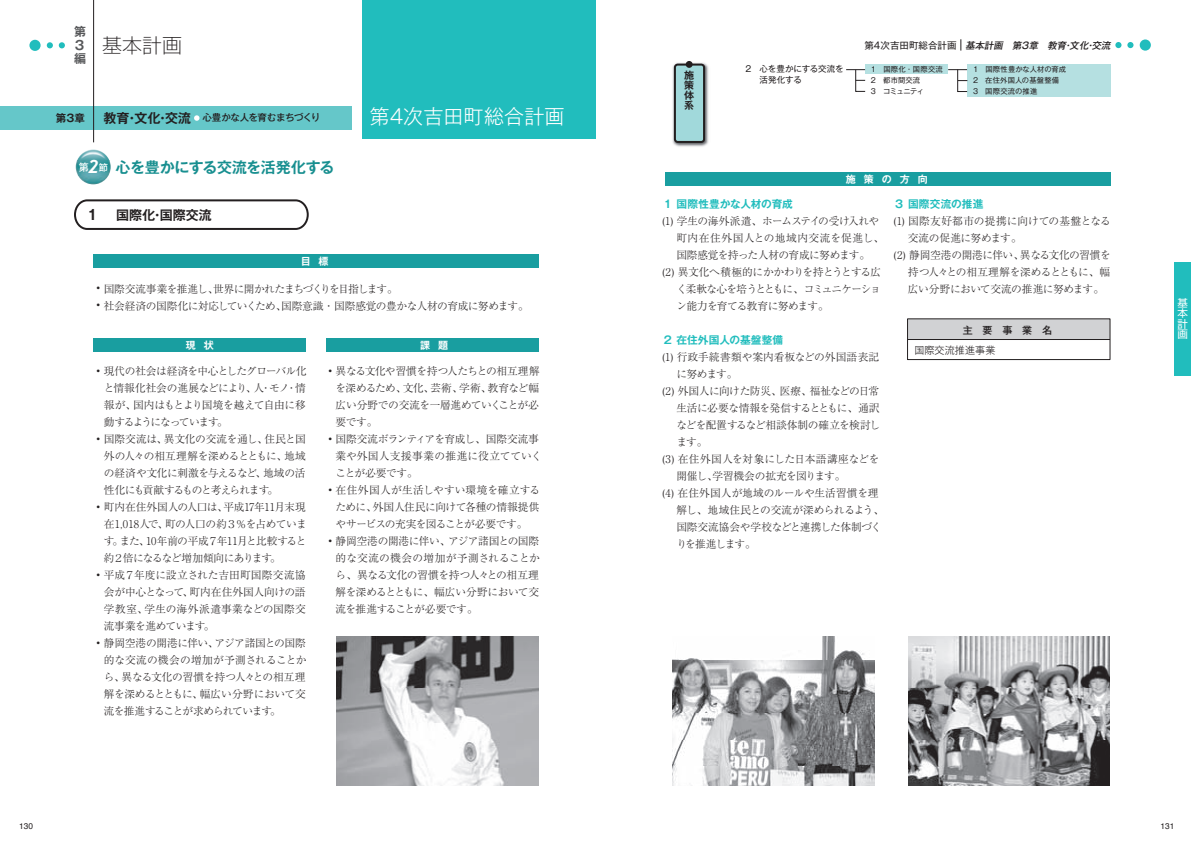
<style>
.page{position:relative;width:1191px;height:842px;background:#fff}
.page>*{position:absolute;margin:0;border:0;box-sizing:border-box;transform-origin:0 0}
.t1{font:300 20px "Gothic MB101 Pr 5";letter-spacing:.01em;color:#fff}
.t2{font:300 expanded 20px "Shin Go Pr 5";color:#231f20}
.t3{font:700 15px "Gothic MB101 Pr 5 De";letter-spacing:-.025em;color:#188f90}
.t4{font:700 14px "Gothic MB101 Pr 5 De";color:#231f20}
.t5{font:700 13px "Gothic MB101 Pr 5 De";color:#231f20}
.t6{font:700 12.6px "Gothic MB101 Pr 5 De";color:#57585a}
.t7{font:700 12px "Gothic MB101 Pr 5 De";color:#57585a}
.t8{font:300 10.7px/17px "Ryumin Pr 5";letter-spacing:-.035em;color:#231f20}
.t9{font:300 10.7px "Ryumin Pr 5";letter-spacing:-.055em;color:#231f20}
.t10{font:300 10.7px "Ryumin Pr 5";letter-spacing:.005em;color:#231f20}
.t11{font:300 10.7px "Ryumin Pr 5";letter-spacing:-.005em;color:#231f20}
.t12{font:300 10.7px "Ryumin Pr 5";color:#231f20}
.t13{font:300 10.7px "Ryumin Pr 5";letter-spacing:-.095em;color:#231f20}
.t14{font:300 10.7px "Ryumin Pr 5";letter-spacing:.045em;color:#231f20}
.t15{font:700 10.7px "Gothic MB101 Pr 5 De";letter-spacing:.005em;color:#21bdbd}
.t16{font:300 10.7px "Ryumin Pr 5";letter-spacing:-.06em;color:#231f20}
.t17{font:700 10.7px "Gothic MB101 Pr 5 De";letter-spacing:-.02em;color:#21bdbd}
.t18{font:300 10.7px "Ryumin Pr 5";letter-spacing:-.1em;color:#231f20}
.t19{font:10.5px/10.5px "Shin Go Pr 5";color:#fff;text-align:justify}
.t20{font:700 10.5px "Gothic MB101 Pr 5 De";color:#231f20}
.t21{font:700 10px "Gothic MB101 Pr 5 De";letter-spacing:.8em;color:#fff}
.t22{font:500 10px "Gothic MB101 Pr 5";color:#231f20}
.t23{font:300 10px "Gothic MB101 Pr 5";letter-spacing:.02em;color:#231f20}
.t24{font:700 10px/10px "Gothic MB101 Pr 5 De";color:#231f20;text-align:justify}
.t25{font:500 9.5px "Gothic MB101 Pr 5";letter-spacing:-.035em;color:#231f20}
.t26{font:italic 500 9.4px "Gothic MB101 Pr 5";color:#231f20}
.t27{font:8.5px/10.2px "Gothic MB101 Pr 5";letter-spacing:-.005em;color:#231f20}
.t28{font:8.3px "Helvetica";color:#231f20}
.t29{font:7.3px/11px "Gothic MB101 Pr 5";letter-spacing:.02em;color:#231f20}
.t30{font:3px "Gothic MB101 Pr 5";color:#231f20}
.s1{font-family:"Gothic MB101 Pr 5";font-weight:500;font-size:10px;color:#fff}
.s2{font-family:"Trebuchet";font-style:italic;font-size:18px;color:#fff}
.s3{font-family:"Gothic MB101 Pr 5";font-weight:500;font-size:9.3px;color:#fff}
.s4{font-weight:400;font-style:normal;font-size:9.5px}
</style>
<div class="page">
<div style="left:0;top:106px;width:351px;height:24px;background:#65c7c9"></div>
<div style="left:362px;top:0;width:233px;height:139px;background:#21bdbd"></div>
<img style="left:76px;top:149px;width:35px;height:35px">
<div style="left:93px;top:254px;width:445px;height:14px;background:#199ea0"></div>
<hr style="left:93px;top:0;width:1px;height:142px;background:#231f20">
<svg style="left:74px;top:199px;width:235px;height:31px"></svg>
<div style="left:93px;top:338px;width:212px;height:14px;background:#199ea0"></div>
<div style="left:327px;top:338px;width:212px;height:14px;background:#199ea0"></div>
<div style="left:665px;top:172px;width:445px;height:14px;background:#199ea0"></div>
<div style="left:907px;top:319px;width:203px;height:20px;background:#d1d2d4"></div>
<img style="left:672px;top:61px;width:37px;height:86px">
<div style="left:675px;top:65px;width:29px;height:77px;background:#a1d9db;border-radius:3px"></div>
<div style="left:674px;top:64px;width:31px;height:79px;border:2px solid #231f20;border-radius:3px"></div>
<div style="left:685px;top:61px;width:7px;height:7px;background:#231f20;border-radius:50%"></div>
<div style="left:865px;top:64px;width:83px;height:10px;background:#b5e0e1"></div>
<div style="left:967px;top:64px;width:143px;height:32px;background:#b5e0e1"></div>
<img style="left:673px;top:637px;width:201px;height:148px">
<img style="left:908px;top:637px;width:202px;height:148px">
<img style="left:337px;top:637px;width:201px;height:148px">
<div style="left:907px;top:318px;width:203px;height:42px;border:1px solid #231f20"></div>
<hr style="left:907px;top:339px;width:203px;height:1px;background:#231f20">
<svg style="left:47px;top:42px;width:6px;height:6px"></svg>
<svg style="left:59px;top:42px;width:6px;height:6px"></svg>
<div style="left:29px;top:40px;width:12px;height:11px;background:#21bdbd;border-radius:50%"></div>
<svg style="left:194px;top:115px;width:5px;height:6px"></svg>
<svg style="left:960px;top:39px;width:1px;height:12px"></svg>
<svg style="left:1127px;top:42px;width:6px;height:6px"></svg>
<svg style="left:1115px;top:42px;width:6px;height:6px"></svg>
<div style="left:1139px;top:39px;width:11px;height:12px;background:#21bdbd;border-radius:50%"></div>
<svg style="left:846px;top:69px;width:19px;height:23px"></svg>
<svg style="left:948px;top:69px;width:19px;height:23px"></svg>
<div style="left:1174px;top:262px;width:17px;height:113px;background:#21bdbd"></div>
<p class="t7" style="left:74px;top:21px;width:13px">第</p>
<p class="t6" style="left:75px;top:34px;width:11px">3</p>
<p class="t7" style="left:74px;top:48px;width:13px">編</p>
<h1 class="t2" style="left:102px;top:29px;width:81px">基本計画</h1>
<p class="t20" style="left:56px;top:109px;width:30px">第3章</p>
<p class="t5" style="left:104px;top:107px;width:89px">教育・文化・交流</p>
<h1 class="t1" style="left:369px;top:100px;width:197px">第4次吉田町総合計画</h1>
<h2 class="t3" style="left:79px;top:155px;width:257px"><span class="s1">第</span><span class="s2">2</span><span class="s3">節</span> 心を豊かにする交流を活発化する</h2>
<p class="t25" style="left:202px;top:110px;width:119px">心豊かな人を育むまちづくり</p>
<h3 class="t4" style="left:87px;top:203px;width:12px">1</h3>
<p class="t5" style="left:116px;top:204px;width:97px">国際化・国際交流</p>
<p class="t21" style="left:301px;top:253px;width:29px">目 標</p>
<p class="t8" style="left:104px;top:279px;width:427px">国際交流事業を推進し、世界に開かれたまちづくりを目指します。<br>社会経済の国際化に対応していくため、国際意識・国際感覚の豊かな人材の育成に努めます。</p>
<p class="t30" style="left:97px;top:286px;width:4px">●</p>
<p class="t30" style="left:97px;top:303px;width:4px">●</p>
<p class="t21" style="left:186px;top:337px;width:29px">現 状</p>
<p class="t8" style="left:104px;top:362px;width:204px">現代の社会は経済を中心としたグローバル化と情報化社会の進展などにより、人・モノ・情報が、国内はもとより国境を越えて自由に移動するようになっています。<br>国際交流は、異文化の交流を通し、住民と国外の人々の相互理解を深めるとともに、地域の経済や文化に刺激を与えるなど、地域の活性化にも貢献するものと考えられます。<br>町内在住外国人の人口は、平成17年11月末現在1,018人で、町の人口の約３％を占めています。また、10年前の平成７年11月と比較すると約２倍になるなど増加傾向にあります。<br>平成７年度に設立された吉田町国際交流協会が中心となって、町内在住外国人向けの語学教室、学生の海外派遣事業などの国際交流事業を進めています。<br>静岡空港の開港に伴い、アジア諸国との国際的な交流の機会の増加が予測されることから、異なる文化の習慣を持つ人々との相互理解を深めるとともに、幅広い分野において交流を推進することが求められています。</p>
<p class="t30" style="left:97px;top:368px;width:4px">●</p>
<p class="t30" style="left:97px;top:436px;width:4px">●</p>
<p class="t30" style="left:97px;top:504px;width:4px">●</p>
<p class="t30" style="left:97px;top:572px;width:4px">●</p>
<p class="t30" style="left:97px;top:640px;width:4px">●</p>
<p class="t21" style="left:420px;top:337px;width:29px">課 題</p>
<p class="t8" style="left:336px;top:362px;width:207px">異なる文化や習慣を持つ人たちとの相互理解を深めるため、文化、芸術、学術、教育など幅広い分野での交流を一層進めていくことが必要です。<br>国際交流ボランティアを育成し、国際交流事業や外国人支援事業の推進に役立てていくことが必要です。<br>在住外国人が生活しやすい環境を確立するために、外国人住民に向けて各種の情報提供やサービスの充実を図ることが必要です。<br>静岡空港の開港に伴い、アジア諸国との国際的な交流の機会の増加が予測されることから、異なる文化の習慣を持つ人々との相互理解を深めるとともに、幅広い分野において交流を推進することが必要です。</p>
<p class="t30" style="left:329px;top:368px;width:4px">●</p>
<p class="t30" style="left:329px;top:436px;width:4px">●</p>
<p class="t30" style="left:329px;top:487px;width:4px">●</p>
<p class="t30" style="left:329px;top:538px;width:4px">●</p>
<p class="t26" style="left:864px;top:37px;width:250px"><span class="s4">第 4 次吉田町総合計画</span> 基本計画　第3章　教育・文化・交流</p>
<p class="t27" style="left:744px;top:63px;width:101px">２ 心を豊かにする交流を　 活発化する</p>
<p class="t24" style="left:684px;top:70px;width:11px">施策体系</p>
<p class="t29" style="left:870px;top:63px;width:74px">１ 国際化・国際交流<br>2　都市間交流<br>3　コミュニティ</p>
<p class="t29" style="left:972px;top:63px;width:96px">１ 国際性豊かな人材の育成<br>2　在住外国人の基盤整備<br>3　国際交流の推進</p>
<p class="t21" style="left:846px;top:171px;width:83px">施策の方向</p>
<p class="t17" style="left:662px;top:195px;width:132px">１国際性豊かな人材の育成</p>
<p class="t9" style="left:662px;top:213px;width:218px">(1) 学生の海外派遣、ホームステイの受け入れや</p>
<p class="t14" style="left:676px;top:230px;width:209px">町内在住外国人との地域内交流を促進し、</p>
<p class="t9" style="left:676px;top:247px;width:195px">国際感覚を持った人材の育成に努めます。</p>
<p class="t8" style="left:662px;top:263px;width:220px">(2) 異文化へ積極的にかかわりを持とうとする広</p>
<p class="t13" style="left:676px;top:281px;width:206px">く柔軟な心を培うとともに、コミュニケーショ</p>
<p class="t16" style="left:676px;top:298px;width:154px">ン能力を育てる教育に努めます。</p>
<p class="t15" style="left:662px;top:331px;width:122px">２在住外国人の基盤整備</p>
<p class="t10" style="left:662px;top:349px;width:218px">(1) 行政手続書類や案内看板などの外国語表記</p>
<p class="t8" style="left:676px;top:365px;width:63px">に努めます。</p>
<p class="t8" style="left:662px;top:382px;width:218px">(2) 外国人に向けた防災、医療、福祉などの日常</p>
<p class="t8" style="left:676px;top:399px;width:205px">生活に必要な情報を発信するとともに、通訳</p>
<p class="t8" style="left:676px;top:416px;width:205px">などを配置するなど相談体制の確立を検討し</p>
<p class="t8" style="left:676px;top:433px;width:33px">ます。</p>
<p class="t12" style="left:662px;top:451px;width:219px">(3) 在住外国人を対象にした日本語講座などを</p>
<p class="t8" style="left:676px;top:467px;width:171px">開催し、学習機会の拡充を図ります。</p>
<p class="t11" style="left:662px;top:485px;width:218px">(4) 在住外国人が地域のルールや生活習慣を理</p>
<p class="t11" style="left:676px;top:502px;width:209px">解し、地域住民との交流が深められるよう、</p>
<p class="t8" style="left:676px;top:518px;width:207px">国際交流協会や学校などと連携した体制づく</p>
<p class="t18" style="left:676px;top:536px;width:81px">りを推進します。</p>
<p class="t15" style="left:894px;top:195px;width:91px">３国際交流の推進</p>
<p class="t10" style="left:894px;top:213px;width:218px">(1) 国際友好都市の提携に向けての基盤となる</p>
<p class="t8" style="left:908px;top:229px;width:115px">交流の促進に努めます。</p>
<p class="t8" style="left:894px;top:246px;width:218px">(2) 静岡空港の開港に伴い、異なる文化の習慣を</p>
<p class="t9" style="left:908px;top:264px;width:204px">持つ人々との相互理解を深めるとともに、幅</p>
<p class="t8" style="left:908px;top:280px;width:198px">広い分野において交流の推進に努めます。</p>
<p class="t22" style="left:962px;top:322px;width:91px">主　要　事　業　名</p>
<p class="t23" style="left:914px;top:341px;width:82px">国際交流推進事業</p>
<p class="t19" style="left:1177px;top:297px;width:12px">基本計画</p>
<p class="t28" style="left:19px;top:819px;width:15px">130</p>
<p class="t28" style="left:1160px;top:819px;width:15px">131</p>
</div>
